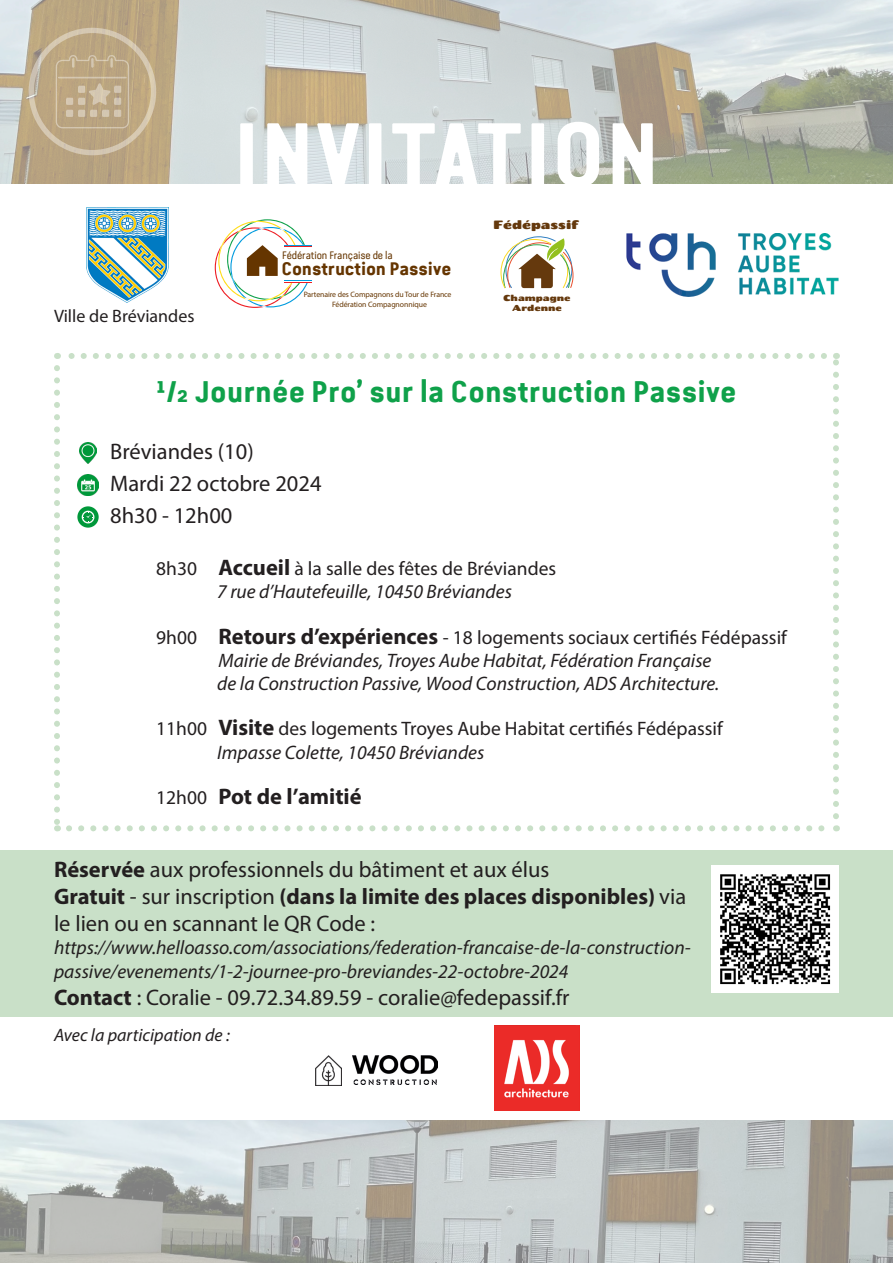
<style>
.page{position:relative;width:893px;height:1263px;background:#fff}
.page>*{position:absolute;margin:0;border:0;box-sizing:border-box;transform-origin:0 0}
.t1{font:700 90px "Van Condensed Pro";color:#fff}
.t2{font:700 30px "Van Condensed Pro";color:#0fa14a}
.t3{font:22.5px/27px "Myriad Pro";color:#231f20}
.t4{font:700 22.5px "Myriad Pro";color:#231f20}
.t5{font:italic 19.5px/23.4px "Myriad Pro";color:#231f20}
.t6{font:19.5px "Myriad Pro";color:#231f20}
.t7{font:700 18.3px "Van Condensed Pro";letter-spacing:-.01em;color:#653500}
.t8{font:italic 18px "Myriad Pro";color:#231f20}
.t9{font:18px "Myriad Pro";color:#231f20}
.t10{font:12px "Chango";color:#65390d}
.t11{font:10.8px "Van Condensed Pro";letter-spacing:-.015em;color:#653500}
.t12{font:8.55px/10.4px "Chango";color:#65390d;text-align:center}
.t13{font:7.8px/9.3px "Myriad Pro";letter-spacing:-.01em;color:#653500;text-align:center}
.s1{font-weight:700;font-size:22.5px}
.s2{font-weight:400;font-size:19.5px}
.s3{font-weight:700}
</style>
<div class="page">
<img style="left:0;top:0;width:893px;height:183px">
<img style="left:0;top:1120px;width:893px;height:143px">
<svg style="left:215px;top:219px;width:96px;height:89px"></svg>
<svg style="left:500px;top:236px;width:74px;height:53px"></svg>
<svg style="left:29px;top:28px;width:127px;height:127px;background:#c0ac8a"></svg>
<img style="left:626px;top:233px;width:213px;height:63px">
<img style="left:86px;top:207px;width:82px;height:96px">
<div style="left:0;top:850px;width:893px;height:167px;background:#c9e0c8"></div>
<img style="left:711px;top:865px;width:128px;height:128px">
<img style="left:353px;top:1056px;width:85px;height:29px">
<img style="left:315px;top:1055px;width:26px;height:30px">
<img style="left:494px;top:1026px;width:85px;height:85px">
<svg style="left:69px;top:825px;width:756px;height:6px"></svg>
<svg style="left:54px;top:368px;width:6px;height:463px"></svg>
<svg style="left:833px;top:353px;width:6px;height:463px"></svg>
<svg style="left:57px;top:353px;width:767px;height:6px"></svg>
<img style="left:77px;top:474px;width:22px;height:22px">
<svg style="left:77px;top:506px;width:22px;height:22px"></svg>
<div style="left:82px;top:511px;width:12px;height:12px;background:#fff;border-radius:50%"></div>
<svg style="left:83px;top:512px;width:11px;height:11px"></svg>
<img style="left:79px;top:443px;width:18px;height:21px">
<p class="t1" style="left:233px;top:87px;width:428px">INVITATION</p>
<p class="t9" style="left:54px;top:305px;width:142px">Ville de Bréviandes</p>
<p class="t11" style="left:282px;top:248px;width:112px">Fédération Française de la</p>
<p class="t7" style="left:281px;top:255px;width:172px">Construction Passive</p>
<p class="t13" style="left:304px;top:290px;width:149px">Partenaire des Compagnons du Tour de France<br>Fédération Compagnonnique</p>
<p class="t10" style="left:493px;top:217px;width:87px">Fédépassif</p>
<p class="t12" style="left:504px;top:292px;width:68px">Champagne<br>Ardenne</p>
<p class="t2" style="left:156px;top:369px;width:582px">¹/₂ Journée Pro’ sur la Construction Passive</p>
<p class="t3" style="left:110px;top:438px;width:145px">Bréviandes (10)</p>
<p class="t3" style="left:110px;top:470px;width:213px">Mardi 22 octobre 2024</p>
<p class="t3" style="left:110px;top:502px;width:124px">8h30 - 12h00</p>
<p class="t6" style="left:156px;top:556px;width:402px">8h30 <span class="s1">Accueil</span> à la salle des fêtes de Bréviandes</p>
<p class="t5" style="left:217px;top:580px;width:296px">7 rue d’Hautefeuille, 10450 Bréviandes</p>
<p class="t6" style="left:156px;top:625px;width:632px">9h00 <span class="s1">Retours d’expériences</span> - 18 logements sociaux certifiés Fédépassif</p>
<p class="t5" style="left:218px;top:648px;width:494px">Mairie de Bréviandes, Troyes Aube Habitat, Fédération Française</p>
<p class="t5" style="left:217px;top:672px;width:503px">de la Construction Passive, Wood Construction, ADS Architecture.</p>
<p class="t6" style="left:156px;top:717px;width:568px">11h00 <span class="s1">Visite</span> des logements Troyes Aube Habitat certifiés Fédépassif</p>
<p class="t5" style="left:217px;top:740px;width:269px">Impasse Colette, 10450 Bréviandes</p>
<p class="t4" style="left:156px;top:781px;width:207px"><span class="s2">12h00</span> Pot de l’amitié</p>
<p class="t3" style="left:54px;top:855px;width:497px"><span class="s3">Réservée</span> aux professionnels du bâtiment et aux élus</p>
<p class="t3" style="left:54px;top:882px;width:634px"><span class="s3">Gratuit</span> - sur inscription <span class="s3">(dans la limite des places disponibles)</span> via le lien ou en scannant le QR Code :</p>
<p class="t5" style="left:54px;top:936px;width:638px">https://www.helloasso.com/associations/federation-francaise-de-la-construction&shy;passive/evenements/1-2-journee-pro-breviandes-22-octobre-2024</p>
<p class="t3" style="left:54px;top:983px;width:517px"><span class="s3">Contact</span> : Coralie - 09.72.34.89.59 - coralie@fedepassif.fr</p>
<p class="t8" style="left:54px;top:1024px;width:177px">Avec la participation de :</p>
</div>
